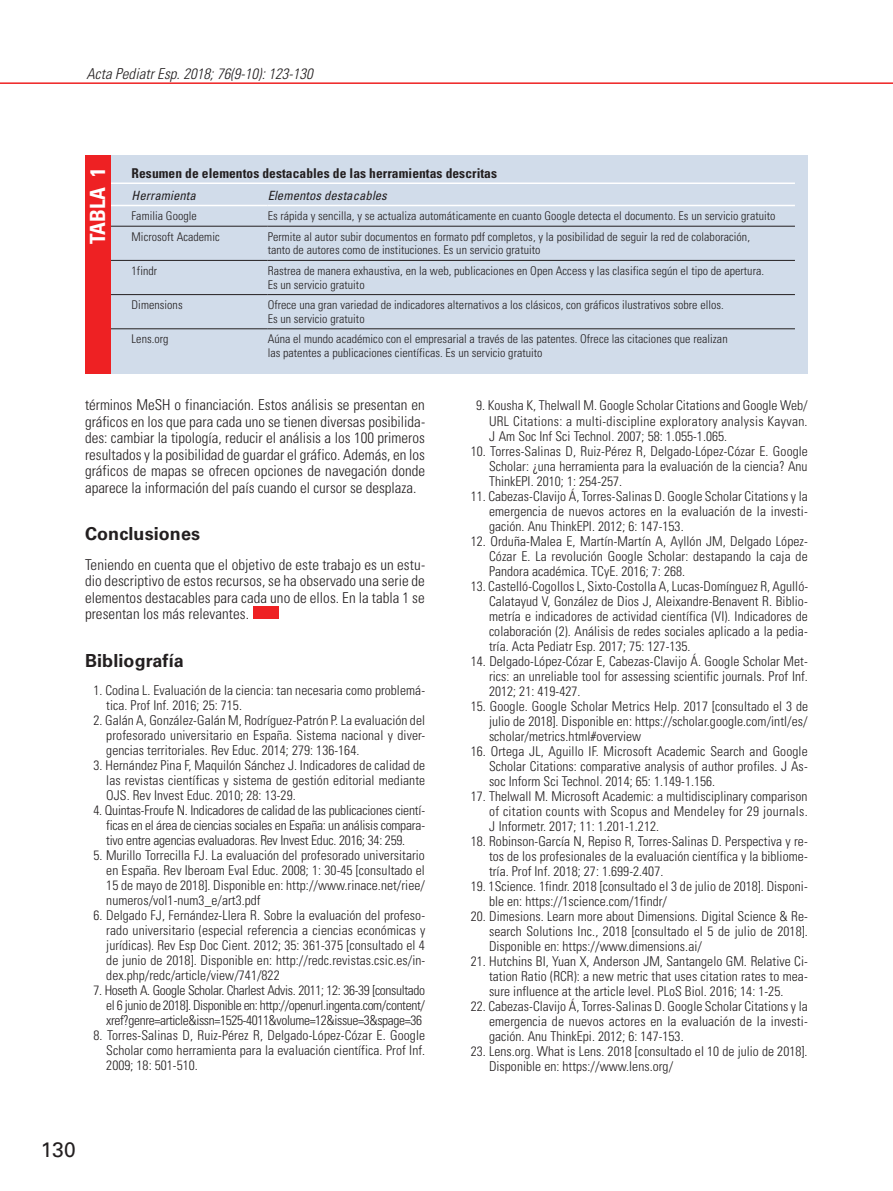
<style>
.page{position:relative;width:893px;height:1191px;background:#fff}
.page>*{position:absolute;margin:0;border:0;box-sizing:border-box;transform-origin:0 0}
._10_TABLA{font:700 condensed 21px "Univers LT Std";letter-spacing:.005em;color:#fff}
.t1{font:21px "Univers LT Std";color:#231f20}
._04_LADILLO_1{font:700 18px "Univers LT Std";letter-spacing:.005em;color:#231f20}
._08_TEXTO_GENERAL{font:300 condensed 15px/16.5px "Univers LT Std";color:#231f20;text-align:justify}
._07_TEXTO_GENERAL_SI{font:300 condensed 15px/16.5px "Univers LT Std";letter-spacing:.005em;color:#231f20;text-align:justify}
.t2{font:italic 300 condensed 15px "Univers LT Std";letter-spacing:.005em;color:#231f20}
._09_BIBLIOGRAFIA{font:300 condensed 13.5px/15px "Univers LT Std";letter-spacing:.005em;color:#231f20;text-align:justify}
._11_Tabla_ladillo_1{font:700 condensed 13.5px "Univers LT Std";letter-spacing:.005em;color:#231f20}
._12_Tabla_ladillo_2{font:italic condensed 12.75px "Univers LT Std";letter-spacing:.005em;color:#231f20}
._13_Tabla_texto_gral{font:300 condensed 12px/13.5px "Univers LT Std";letter-spacing:.005em;color:#231f20}
</style>
<div class="page">
<hr style="left:0;top:82px;width:893px;height:2px;background:#ee2123">
<div style="left:253px;top:606px;width:25px;height:13px;background:#ee2123"></div>
<div style="left:85px;top:155px;width:723px;height:219px;background:#d1dcea"></div>
<hr style="left:110px;top:226px;width:158px;height:1px;background:#231f20">
<hr style="left:268px;top:226px;width:527px;height:1px;background:#231f20">
<hr style="left:110px;top:260px;width:158px;height:1px;background:#231f20">
<hr style="left:268px;top:260px;width:527px;height:1px;background:#231f20">
<hr style="left:110px;top:205px;width:158px;height:1px;background:#fff">
<hr style="left:268px;top:205px;width:527px;height:1px;background:#fff">
<hr style="left:110px;top:294px;width:158px;height:1px;background:#231f20">
<hr style="left:268px;top:294px;width:527px;height:1px;background:#231f20">
<hr style="left:110px;top:328px;width:158px;height:1px;background:#231f20">
<hr style="left:268px;top:328px;width:527px;height:1px;background:#231f20">
<hr style="left:110px;top:182px;width:685px;height:2px;background:#fff">
<div style="left:85px;top:155px;width:25px;height:219px;background:#ee2123"></div>
<p class="t2" style="left:87px;top:65px;width:228px">Acta Pediatr Esp. 2018; 76(9-10): 123-130</p>
<p class="_10_TABLA" style="left:85px;top:244px;width:78px;rotate:-90deg">TABLA 1</p>
<p class="_11_Tabla_ladillo_1" style="left:132px;top:165px;width:367px">Resumen de elementos destacables de las herramientas descritas</p>
<p class="_12_Tabla_ladillo_2" style="left:132px;top:187px;width:66px">Herramienta</p>
<p class="_12_Tabla_ladillo_2" style="left:268px;top:187px;width:121px">Elementos destacables</p>
<p class="_13_Tabla_texto_gral" style="left:132px;top:209px;width:67px">Familia Google</p>
<p class="_13_Tabla_texto_gral" style="left:268px;top:209px;width:509px">Es rápida y sencilla, y se actualiza automáticamente en cuanto Google detecta el documento. Es un servicio gratuito</p>
<p class="_13_Tabla_texto_gral" style="left:132px;top:230px;width:90px">Microsoft Academic</p>
<p class="_13_Tabla_texto_gral" style="left:268px;top:230px;width:484px">Permite al autor subir documentos en formato pdf completos, y la posibilidad de seguir la red de colaboración, tanto de autores como de instituciones. Es un servicio gratuito</p>
<p class="_13_Tabla_texto_gral" style="left:132px;top:264px;width:27px">1findr</p>
<p class="_13_Tabla_texto_gral" style="left:268px;top:264px;width:498px">Rastrea de manera exhaustiva, en la web, publicaciones en Open Access y las clasifica según el tipo de apertura.<br>Es un servicio gratuito</p>
<p class="_13_Tabla_texto_gral" style="left:132px;top:298px;width:53px">Dimensions</p>
<p class="_13_Tabla_texto_gral" style="left:268px;top:298px;width:458px">Ofrece una gran variedad de indicadores alternativos a los clásicos, con gráficos ilustrativos sobre ellos.<br>Es un servicio gratuito</p>
<p class="_13_Tabla_texto_gral" style="left:132px;top:332px;width:38px">Lens.org</p>
<p class="_13_Tabla_texto_gral" style="left:268px;top:332px;width:461px">Aúna el mundo académico con el empresarial a través de las patentes. Ofrece las citaciones que realizan las patentes a publicaciones científicas. Es un servicio gratuito</p>
<p class="_08_TEXTO_GENERAL" style="left:85px;top:396px;width:342px">términos MeSH o financiación. Estos análisis se presentan en gráficos en los que para cada uno se tienen diversas posibilida&shy;des: cambiar la tipología, reducir el análisis a los 100 primeros resultados y la posibilidad de guardar el gráfico. Además, en los gráficos de mapas se ofrecen opciones de navegación donde aparece la información del país cuando el cursor se desplaza.</p>
<p class="_04_LADILLO_1" style="left:85px;top:523px;width:117px">Conclusiones</p>
<p class="_07_TEXTO_GENERAL_SI" style="left:85px;top:556px;width:342px">Teniendo en cuenta que el objetivo de este trabajo es un estu&shy;dio descriptivo de estos recursos, se ha observado una serie de elementos destacables para cada uno de ellos. En la tabla 1 se presentan los más relevantes.</p>
<p class="_04_LADILLO_1" style="left:85px;top:650px;width:100px">Bibliografía</p>
<p class="_09_BIBLIOGRAFIA" style="left:106px;top:682px;width:320px;text-indent:-13px">1. Codina L. Evaluación de la ciencia: tan necesaria como problemá&shy;tica. Prof Inf. 2016; 25: 715.</p>
<p class="_09_BIBLIOGRAFIA" style="left:106px;top:712px;width:320px;text-indent:-13px">2. Galán A, González-Galán M, Rodríguez-Patrón P. La evaluación del profesorado universitario en España. Sistema nacional y diver&shy;gencias territoriales. Rev Educ. 2014; 279: 136-164.</p>
<p class="_09_BIBLIOGRAFIA" style="left:106px;top:757px;width:320px;text-indent:-13px">3. Hernández Pina F, Maquilón Sánchez J. Indicadores de calidad de las revistas científicas y sistema de gestión editorial mediante OJS. Rev Invest Educ. 2010; 28: 13-29.</p>
<p class="_09_BIBLIOGRAFIA" style="left:106px;top:802px;width:320px;text-indent:-13px">4. Quintas-Froufe N. Indicadores de calidad de las publicaciones cientí&shy;ficas en el área de ciencias sociales en España: un análisis compara&shy;tivo entre agencias evaluadoras. Rev Invest Educ. 2016; 34: 259.</p>
<p class="_09_BIBLIOGRAFIA" style="left:106px;top:847px;width:320px;text-indent:-13px">5. Murillo Torrecilla FJ. La evaluación del profesorado universitario en España. Rev Iberoam Eval Educ. 2008; 1: 30-45 [consultado el 15 de mayo de 2018]. Disponible en: http://www.rinace.net/riee/ numeros/vol1-num3_e/art3.pdf</p>
<p class="_09_BIBLIOGRAFIA" style="left:106px;top:907px;width:321px;text-indent:-13px">6. Delgado FJ, Fernández-Llera R. Sobre la evaluación del profeso&shy;rado universitario (especial referencia a ciencias económicas y jurídicas). Rev Esp Doc Cient. 2012; 35: 361-375 [consultado el 4 de junio de 2018]. Disponible en: http://redc.revistas.csic.es/in&shy;dex.php/redc/article/view/741/822</p>
<p class="_09_BIBLIOGRAFIA" style="left:106px;top:982px;width:320px;text-indent:-13px">7. Hoseth A. Google Scholar. Charlest Advis. 2011; 12: 36-39 [consultado el 6 junio de 2018]. Disponible en: http://openurl.ingenta.com/content/ xref?genre=article&amp;issn=1525-4011&amp;volume=12&amp;issue=3&amp;spage=36</p>
<p class="_09_BIBLIOGRAFIA" style="left:106px;top:1027px;width:320px;text-indent:-13px">8. Torres-Salinas D, Ruiz-Pérez R, Delgado-López-Cózar E. Google Scholar como herramienta para la evaluación científica. Prof Inf.<br>2009; 18: 501-510.</p>
<p class="_09_BIBLIOGRAFIA" style="left:489px;top:398px;width:320px;text-indent:-13px">9. Kousha K, Thelwall M. Google Scholar Citations and Google Web/ URL Citations: a multi-discipline exploratory analysis Kayvan.<br>J Am Soc Inf Sci Technol. 2007; 58: 1.055-1.065.</p>
<p class="_09_BIBLIOGRAFIA" style="left:489px;top:443px;width:320px;text-indent:-18px">10. Torres-Salinas D, Ruiz-Pérez R, Delgado-López-Cózar E. Google Scholar: ¿una herramienta para la evaluación de la ciencia? Anu ThinkEPI. 2010; 1: 254-257.</p>
<p class="_09_BIBLIOGRAFIA" style="left:489px;top:488px;width:320px;text-indent:-18px">11. Cabezas-Clavijo Á, Torres-Salinas D. Google Scholar Citations y la emergencia de nuevos actores en la evaluación de la investi&shy;gación. Anu ThinkEPI. 2012; 6: 147-153.</p>
<p class="_09_BIBLIOGRAFIA" style="left:489px;top:533px;width:320px;text-indent:-18px">12. Orduña-Malea E, Martín-Martín A, Ayllón JM, Delgado López-Cózar E. La revolución Google Scholar: destapando la caja de Pandora académica. TCyE. 2016; 7: 268.</p>
<p class="_09_BIBLIOGRAFIA" style="left:489px;top:578px;width:321px;text-indent:-18px">13. Castelló-Cogollos L, Sixto-Costolla A, Lucas-Domínguez R, Agulló-Calatayud V, González de Dios J, Aleixandre-Benavent R. Biblio&shy;metría e indicadores de actividad científica (VI). Indicadores de colaboración (2). Análisis de redes sociales aplicado a la pedia&shy;tría. Acta Pediatr Esp. 2017; 75: 127-135.</p>
<p class="_09_BIBLIOGRAFIA" style="left:489px;top:653px;width:320px;text-indent:-18px">14. Delgado-López-Cózar E, Cabezas-Clavijo Á. Google Scholar Met&shy;rics: an unreliable tool for assessing scientific journals. Prof Inf.<br>2012; 21: 419-427.</p>
<p class="_09_BIBLIOGRAFIA" style="left:489px;top:698px;width:321px;text-indent:-18px">15. Google. Google Scholar Metrics Help. 2017 [consultado el 3 de julio de 2018]. Disponible en: https://scholar.google.com/intl/es/ scholar/metrics.html#overview</p>
<p class="_09_BIBLIOGRAFIA" style="left:489px;top:743px;width:320px;text-indent:-18px">16. Ortega JL, Aguillo IF. Microsoft Academic Search and Google Scholar Citations: comparative analysis of author profiles. J As&shy;soc Inform Sci Technol. 2014; 65: 1.149-1.156.</p>
<p class="_09_BIBLIOGRAFIA" style="left:489px;top:788px;width:320px;text-indent:-18px">17. Thelwall M. Microsoft Academic: a multidisciplinary comparison of citation counts with Scopus and Mendeley for 29 journals.<br>J Informetr. 2017; 11: 1.201-1.212.</p>
<p class="_09_BIBLIOGRAFIA" style="left:489px;top:833px;width:320px;text-indent:-18px">18. Robinson-García N, Repiso R, Torres-Salinas D. Perspectiva y re&shy;tos de los profesionales de la evaluación científica y la bibliome&shy;tría. Prof Inf. 2018; 27: 1.699-2.407.</p>
<p class="_09_BIBLIOGRAFIA" style="left:489px;top:878px;width:320px;text-indent:-18px">19. 1Science. 1findr. 2018 [consultado el 3 de julio de 2018]. Disponi&shy;ble en: https://1science.com/1findr/</p>
<p class="_09_BIBLIOGRAFIA" style="left:489px;top:908px;width:320px;text-indent:-18px">20. Dimesions. Learn more about Dimensions. Digital Science &amp; Re&shy;search Solutions Inc., 2018 [consultado el 5 de julio de 2018].<br>Disponible en: https://www.dimensions.ai/</p>
<p class="_09_BIBLIOGRAFIA" style="left:489px;top:953px;width:320px;text-indent:-18px">21. Hutchins BI, Yuan X, Anderson JM, Santangelo GM. Relative Ci&shy;tation Ratio (RCR): a new metric that uses citation rates to mea&shy;sure influence at the article level. PLoS Biol. 2016; 14: 1-25.</p>
<p class="_09_BIBLIOGRAFIA" style="left:489px;top:998px;width:320px;text-indent:-18px">22. Cabezas-Clavijo Á, Torres-Salinas D. Google Scholar Citations y la emergencia de nuevos actores en la evaluación de la investi&shy;gación. Anu ThinkEpi. 2012; 6: 147-153.</p>
<p class="_09_BIBLIOGRAFIA" style="left:489px;top:1043px;width:320px;text-indent:-18px">23. Lens.org. What is Lens. 2018 [consultado el 10 de julio de 2018].<br>Disponible en: https://www.lens.org/</p>
<h1 class="t1" style="left:41px;top:1136px;width:36px">130</h1>
</div>
